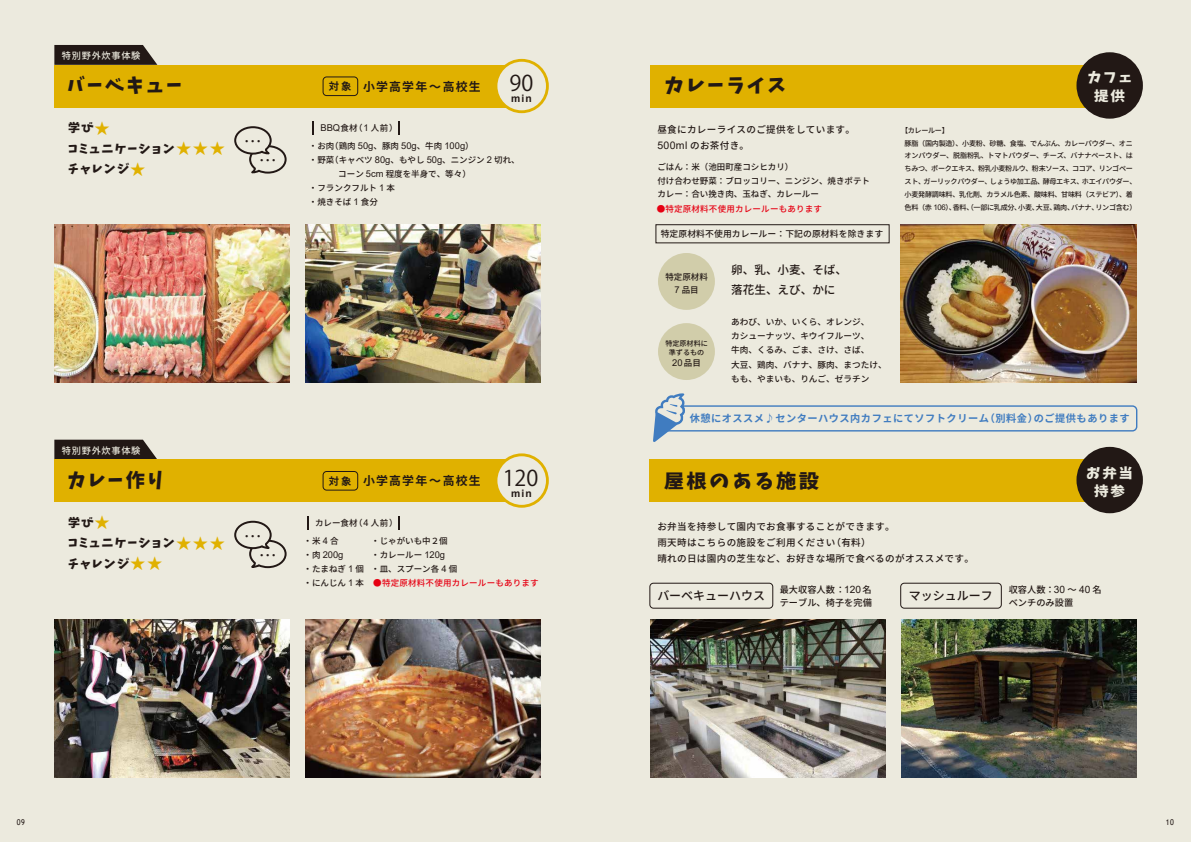
<style>
.page{position:relative;width:1191px;height:842px;background:#eceade}
.page>*{position:absolute;margin:0;border:0;box-sizing:border-box;transform-origin:0 0}
.t1{font:21.6px "Koz Go Pr 6 N";color:#221815}
.t2{font:19.1px "Keifont";letter-spacing:.12em;color:#221815;scale:1.06 1}
.t3{font:19.1px "Keifont";letter-spacing:.12em;color:#221815}
.t4{font:18px "Koz Go Pr 6 N";color:#221815}
.t5{font:17.8px "Keifont";letter-spacing:.12em;color:#221815}
.t6{font:13.6px/18.5px "Keifont";letter-spacing:.12em;color:#eceade;text-align:center;scale:1.06 1}
.t7{font:12px/20.5px "Keifont";letter-spacing:.1em;color:#221815}
.t8{font:500 12px "Source Han Sans";color:#221815}
.t9{font:700 11.9px "Source Han Sans";letter-spacing:.1em;color:#221815}
.t10{font:500 11.6px/19.3px "Source Han Sans";color:#221815}
.t11{font:700 10.4px "Arial";letter-spacing:.1em;color:#221815}
.t12{font:700 10.2px "Source Han Sans";letter-spacing:.05em;color:#407cc0}
.t13{font:500 9.6px/16.3px "Source Han Sans";letter-spacing:.035em;color:#221815}
.t14{font:9.4px "Arial";color:#221815}
.t15{font:500 9.2px/12.8px "Source Han Sans";color:#221815}
.t16{font:700 9.2px "Bokutachino Gothic 2";letter-spacing:.075em;color:#eceade}
.t17{font:500 8.8px "Source Han Sans";letter-spacing:.01em;color:#221815}
.t18{font:500 8.6px/14.4px "Source Han Sans";color:#221815}
.t19{font:500 8.5px/14.2px "Source Han Sans";color:#221815}
.t20{font:500 8.5px "Source Han Sans";letter-spacing:.025em;color:#e60012}
.t21{font:8px "Trebuchet MS";color:#221815;scale:.9 1}
.t22{font:500 7.1px/12.8px "Source Han Sans";letter-spacing:-.035em;color:#221815}
.t23{font:500 7.1px/9.2px "Source Han Sans";color:#221815;text-align:center}
.s1{font-size:15.3px;color:#e0b100}
.s2{font-size:10.3px}
.s3{font-family:"Arial";font-weight:400;font-size:9.4px}
.s4{font-family:"Source Han Sans";font-weight:500;font-size:8.5px}
.s5{font-family:"Arial";font-weight:400;font-size:10.5px}
.s6{font-family:"Arial";font-weight:400;font-size:7.8px}
.s7{font-family:"Arial";font-weight:400;font-size:10.1px}
</style>
<div class="page">
<div style="left:54px;top:65px;width:471px;height:42px;background:#e0b100"></div>
<div style="left:650px;top:65px;width:445px;height:42px;background:#e0b100"></div>
<svg style="left:54px;top:45px;width:103px;height:20px"></svg>
<svg style="left:54px;top:440px;width:103px;height:19px"></svg>
<div style="left:322px;top:76px;width:36px;height:20px;border:1px solid #221815;border-radius:4px"></div>
<div style="left:496px;top:60px;width:51px;height:52px;background:#eceade;border-radius:50%"></div>
<div style="left:494px;top:59px;width:55px;height:54px;border:3px solid #e0b100;border-radius:50%"></div>
<div style="left:54px;top:459px;width:471px;height:43px;background:#e0b100"></div>
<div style="left:650px;top:459px;width:470px;height:43px;background:#e0b100"></div>
<div style="left:322px;top:471px;width:36px;height:20px;border:1px solid #221815;border-radius:4px"></div>
<div style="left:496px;top:455px;width:51px;height:51px;background:#eceade;border-radius:50%"></div>
<div style="left:494px;top:453px;width:55px;height:55px;border:3px solid #e0b100;border-radius:50%"></div>
<img style="left:54px;top:225px;width:235px;height:157px">
<img style="left:306px;top:225px;width:235px;height:157px">
<img style="left:900px;top:225px;width:236px;height:157px">
<img style="left:306px;top:619px;width:235px;height:158px">
<img style="left:55px;top:619px;width:235px;height:158px">
<img style="left:901px;top:619px;width:235px;height:158px">
<img style="left:650px;top:619px;width:235px;height:158px">
<svg style="left:312px;top:121px;width:2px;height:14px"></svg>
<svg style="left:398px;top:121px;width:2px;height:14px"></svg>
<svg style="left:307px;top:516px;width:2px;height:13px"></svg>
<svg style="left:398px;top:516px;width:2px;height:13px"></svg>
<div style="left:1076px;top:52px;width:66px;height:67px;background:#221815;border-radius:50%"></div>
<div style="left:1076px;top:447px;width:66px;height:66px;background:#221815;border-radius:50%"></div>
<div style="left:649px;top:583px;width:124px;height:26px;border:1px solid #221815;border-radius:4px"></div>
<div style="left:900px;top:583px;width:101px;height:26px;border:1px solid #221815;border-radius:4px"></div>
<div style="left:655px;top:224px;width:234px;height:19px;border:1px solid #221815"></div>
<div style="left:658px;top:253px;width:57px;height:57px;background:#d1cdaa;border-radius:50%"></div>
<div style="left:658px;top:323px;width:57px;height:57px;background:#d1cdaa;border-radius:50%"></div>
<svg style="left:653px;top:393px;width:485px;height:49px"></svg>
<svg style="left:234px;top:126px;width:53px;height:48px"></svg>
<svg style="left:234px;top:520px;width:53px;height:49px"></svg>
<p class="t16" style="left:62px;top:50px;width:80px">特別野外炊事体験</p>
<h2 class="t3" style="left:67px;top:70px;width:117px">バーベキュー</h2>
<h3 class="t7" style="left:68px;top:117px;width:158px">学び<span class="s1">★<br></span>コミュニケーション<span class="s1">★★★</span>チャレンジ<span class="s1">★</span></h3>
<h3 class="t4" style="left:244px;top:131px;width:19px">…</h3>
<h3 class="t9" style="left:329px;top:80px;width:153px"><span class="s2">対象</span> 小学高学年～高校生</h3>
<p class="t19" style="left:320px;top:121px;width:79px"><span class="s3">BBQ</span>食材（<span class="s3">1</span> 人前）</p>
<h1 class="t1" style="left:509px;top:71px;width:25px">90</h1>
<p class="t11" style="left:511px;top:91px;width:22px">min</p>
<p class="t19" style="left:309px;top:139px;width:212px">・お肉（鶏肉 <span class="s3">50g</span>、豚肉 <span class="s3">50g</span>、牛肉 <span class="s3">100g</span>）<br>・野菜（キャベツ <span class="s3">80g</span>、もやし <span class="s3">50g</span>、ニンジン <span class="s3">2</span> 切れ、　　 コーン <span class="s3">5cm</span> 程度を半身で、等々）<br>・フランクフルト <span class="s3">1</span> 本<br>・焼きそば <span class="s3">1</span> 食分</p>
<p class="t16" style="left:62px;top:445px;width:80px">特別野外炊事体験</p>
<h2 class="t3" style="left:67px;top:465px;width:98px">カレー作り</h2>
<h3 class="t9" style="left:329px;top:474px;width:153px"><span class="s2">対象</span> 小学高学年～高校生</h3>
<h1 class="t1" style="left:503px;top:466px;width:37px">120</h1>
<p class="t11" style="left:511px;top:486px;width:22px">min</p>
<h3 class="t7" style="left:68px;top:512px;width:158px">学び<span class="s1">★<br></span>コミュニケーション<span class="s1">★★★</span>チャレンジ<span class="s1">★★</span></h3>
<h3 class="t4" style="left:244px;top:526px;width:19px">…</h3>
<p class="t19" style="left:315px;top:516px;width:84px">カレー食材（<span class="s3">4</span> 人前）</p>
<p class="t19" style="left:303px;top:534px;width:36px">・米<span class="s3">4</span>合</p>
<p class="t14" style="left:303px;top:548px;width:41px"><span class="s4">・肉</span> 200g</p>
<p class="t19" style="left:303px;top:562px;width:62px">・たまねぎ <span class="s3">1</span> 個・にんじん <span class="s3">1</span> 本</p>
<p class="t19" style="left:371px;top:534px;width:87px">・じゃがいも中２個・カレールー <span class="s3">120g<br></span>・皿、スプーン各 <span class="s3">4</span> 個</p>
<p class="t20" style="left:373px;top:578px;width:167px">●特定原材料不使用カレールーもあります</p>
<h2 class="t2" style="left:663px;top:70px;width:117px">カレーライス</h2>
<h3 class="t6" style="left:1087px;top:67px;width:44px">カフェ提供</h3>
<p class="t13" style="left:657px;top:122px;width:199px;line-height:15.6px">昼食にカレーライスのご提供をしています。<br><span class="s5">500ml</span> のお茶付き。</p>
<p class="t22" style="left:904px;top:124px;width:233px;text-indent:-4px">【カレールー】<br>豚脂（国内製造）、小麦粉、砂糖、食塩、でんぷん、カレーパウダー、オニオンパウダー、脱脂粉乳、トマトパウダー、チーズ、バナナペースト、はちみつ、ポークエキス、粉乳小麦粉ルウ、粉末ソース、ココア、リンゴペースト、ガーリックパウダー、しょうゆ加工品、酵母エキス、ホエイパウダー、小麦発酵調味料、乳化剤、カラメル色素、酸味料、甘味料（ステビア）、着色料（赤 <span class="s6">106</span>）、香料、（一部に乳成分、小麦、大豆、鶏肉、バナナ、リンゴ含む）</p>
<p class="t19" style="left:657px;top:161px;width:214px;line-height:13.5px">ごはん：米（池田町産コシヒカリ）<br>付け合わせ野菜：ブロッコリー、ニンジン、焼きポテトカレー：合い挽き肉、玉ねぎ、カレールー</p>
<p class="t20" style="left:656px;top:204px;width:167px">●特定原材料不使用カレールーもあります</p>
<p class="t17" style="left:660px;top:229px;width:224px">特定原材料不使用カレールー：下記の原材料を除きます</p>
<p class="t19" style="left:665px;top:272px;width:44px;line-height:12px;text-align:center">特定原材料<br><span class="s3">7</span> 品目</p>
<h3 class="t10" style="left:731px;top:261px;width:117px">卵、乳、小麦、そば、落花生、えび、かに</h3>
<p class="t18" style="left:731px;top:314px;width:157px">あわび、いか、いくら、オレンジ、<br>カシューナッツ、キウイフルーツ、<br>牛肉、くるみ、ごま、さけ、さば、<br>大豆、鶏肉、バナナ、豚肉、まつたけ、もも、やまいも、りんご、ゼラチン</p>
<p class="t12" style="left:689px;top:413px;width:441px">休憩にオススメ♪センターハウス内カフェにてソフトクリーム（別料金）のご提供もあります</p>
<p class="t23" style="left:665px;top:339px;width:44px">特定原材料に準ずるもの</p>
<p class="t14" style="left:672px;top:357px;width:30px">20<span class="s4">品目</span></p>
<h2 class="t2" style="left:663px;top:466px;width:148px">屋根のある施設</h2>
<h3 class="t6" style="left:1086px;top:463px;width:46px">お弁当持参</h3>
<h3 class="t5" style="left:675px;top:466px;width:159px">お弁当持参の場合</h3>
<p class="t13" style="left:657px;top:518px;width:318px">お弁当を持参して園内でお食事することができます。<br>雨天時はこちらの施設をご利用ください（有料）<br>晴れの日は園内の芝生など、お好きな場所で食べるのがオススメです。</p>
<h3 class="t8" style="left:657px;top:589px;width:109px">バーベキューハウス</h3>
<p class="t15" style="left:779px;top:584px;width:94px">最大収容人数：<span class="s7">120</span>名テーブル、椅子を完備</p>
<h3 class="t8" style="left:909px;top:589px;width:85px">マッシュルーフ</h3>
<p class="t15" style="left:1008px;top:584px;width:95px">収容人数：<span class="s7">30</span> ～ <span class="s7">40</span> 名</p>
<p class="t15" style="left:1008px;top:596px;width:66px">ベンチのみ設置</p>
<p class="t21" style="left:17px;top:817px;width:10px">09</p>
<p class="t21" style="left:1165px;top:817px;width:10px">10</p>
</div>
